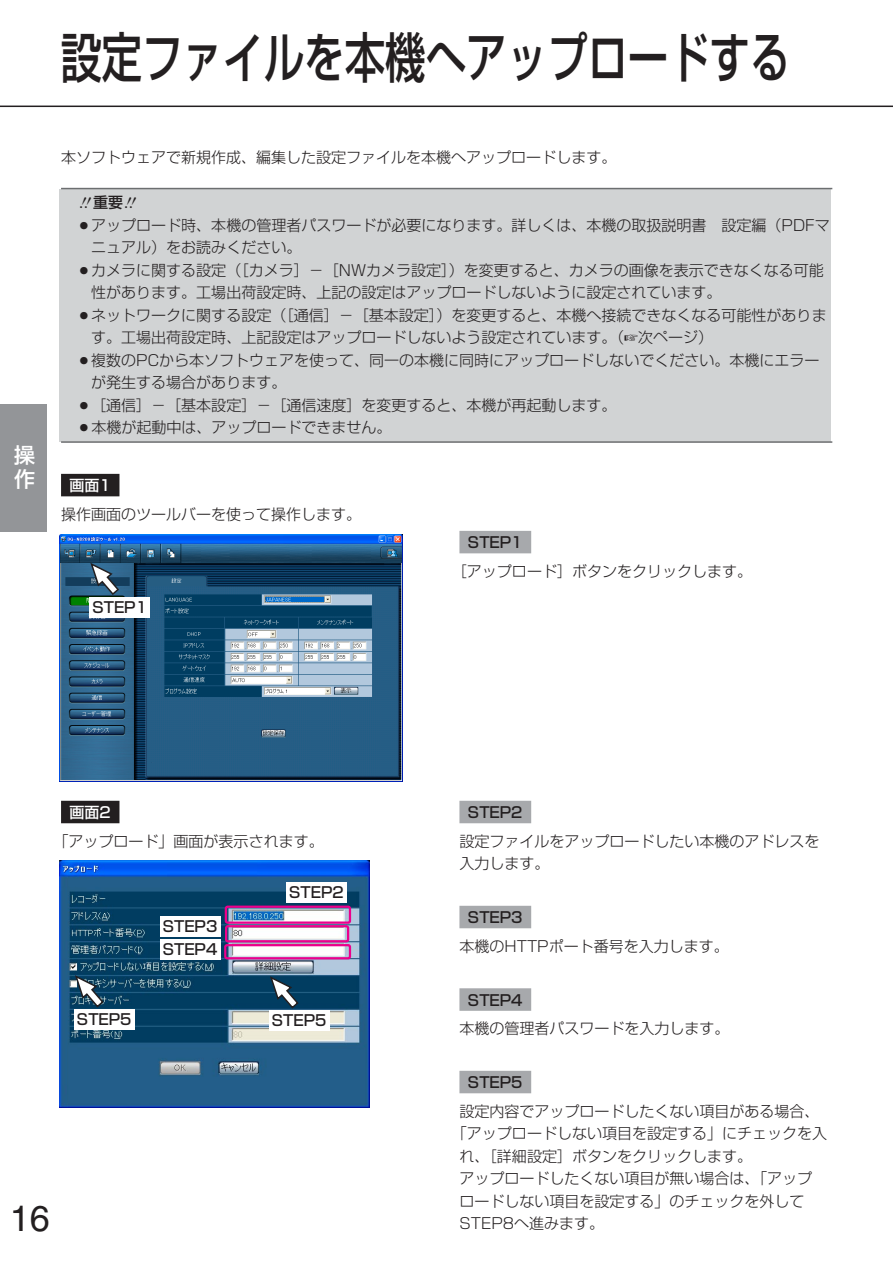
<style>
.page{position:relative;width:893px;height:1263px;background:#fff}
.page>*{position:absolute;margin:0;border:0;box-sizing:border-box;transform-origin:0 0}
.t1{font:500 54px "Shin Go";color:#231f20;scale:.75 1}
.t2{font:36px "Helvetica";color:#231f20}
.t3{font:500 21px/24px "Shin Go";color:#fff}
.t4{font:300 15px/22.5px "Shin Go";color:#231f20}
.t5{font:500 15px "Shin Go";color:#231f20}
.t6{font:500 15px "Shin Go";color:#fff}
</style>
<div class="page">
<div style="left:60px;top:189px;width:771px;height:253px;background:#d1d3d4"></div>
<hr style="left:0;top:106px;width:892px;height:1px;background:#231f20">
<div style="left:0;top:404px;width:47px;height:127px;background:#939598"></div>
<hr style="left:61px;top:188px;width:771px;height:1px;background:#6c6e70">
<hr style="left:61px;top:441px;width:771px;height:2px;background:#6c6e70">
<div style="left:61px;top:474px;width:58px;height:22px;background:#231f20"></div>
<div style="left:459px;top:531px;width:72px;height:22px;background:#a7a9ac"></div>
<img style="left:60px;top:535px;width:342px;height:246px">
<div style="left:61px;top:801px;width:58px;height:22px;background:#231f20"></div>
<div style="left:459px;top:801px;width:72px;height:22px;background:#a7a9ac"></div>
<div style="left:459px;top:906px;width:72px;height:22px;background:#a7a9ac"></div>
<div style="left:459px;top:988px;width:72px;height:23px;background:#a7a9ac"></div>
<div style="left:459px;top:1071px;width:72px;height:22px;background:#a7a9ac"></div>
<img style="left:60px;top:861px;width:309px;height:246px">
<svg style="left:89px;top:561px;width:31px;height:35px"></svg>
<div style="left:89px;top:597px;width:61px;height:20px;background:#fff"></div>
<div style="left:286px;top:882px;width:61px;height:21px;background:#fff"></div>
<div style="left:160px;top:916px;width:60px;height:21px;background:#fff"></div>
<svg style="left:74px;top:974px;width:31px;height:35px"></svg>
<div style="left:74px;top:1009px;width:61px;height:21px;background:#fff"></div>
<svg style="left:224px;top:906px;width:127px;height:53px"></svg>
<div style="left:160px;top:939px;width:60px;height:21px;background:#fff"></div>
<svg style="left:269px;top:975px;width:31px;height:35px"></svg>
<div style="left:269px;top:1010px;width:61px;height:21px;background:#fff"></div>
<h1 class="t1" style="left:61px;top:38px;width:973px">設定ファイルを本機へアップロードする</h1>
<h3 class="t3" style="left:14px;top:446px;width:22px">操作</h3>
<p class="t4" style="left:61px;top:148px;width:556px">本ソフトウェアで新規作成、編集した設定ファイルを本機へアップロードします。</p>
<p class="t5" style="left:93px;top:197px;width:31px">重要</p>
<p class="t4" style="left:91px;top:216px;width:740px;text-indent:-15px">○アップロード時、本機の管理者パスワードが必要になります。詳しくは、本機の取扱説明書　設定編（PDFマニュアル）をお読みください。</p>
<p class="t4" style="left:91px;top:261px;width:734px;text-indent:-15px">○カメラに関する設定（［カメラ］－［NWカメラ設定］）を変更すると、カメラの画像を表示できなくなる可能性があります。工場出荷設定時、上記の設定はアップロードしないように設定されています。</p>
<p class="t4" style="left:91px;top:306px;width:736px;text-indent:-15px">○ネットワークに関する設定（［通信］－［基本設定］）を変更すると、本機へ接続できなくなる可能性があります。工場出荷設定時、上記設定はアップロードしないよう設定されています。（☞次ページ）</p>
<p class="t4" style="left:91px;top:351px;width:729px;text-indent:-15px">○複数のPCから本ソフトウェアを使って、同一の本機に同時にアップロードしないでください。本機にエラーが発生する場合があります。</p>
<p class="t4" style="left:76px;top:396px;width:541px">○［通信］－［基本設定］－［通信速度］を変更すると、本機が再起動します。</p>
<p class="t4" style="left:76px;top:418px;width:317px">○本機が起動中は、アップロードできません。</p>
<p class="t6" style="left:70px;top:480px;width:43px">画面1</p>
<p class="t4" style="left:61px;top:505px;width:301px">操作画面のツールバーを使って操作します。</p>
<p class="t5" style="left:92px;top:601px;width:56px">STEP1</p>
<p class="t5" style="left:468px;top:537px;width:56px">STEP1</p>
<p class="t4" style="left:452px;top:562px;width:301px">［アップロード］ボタンをクリックします。</p>
<p class="t6" style="left:70px;top:807px;width:43px">画面2</p>
<p class="t4" style="left:54px;top:832px;width:271px">「アップロード」画面が表示されます。</p>
<p class="t5" style="left:77px;top:1014px;width:56px">STEP5</p>
<p class="t5" style="left:163px;top:921px;width:56px">STEP3</p>
<p class="t5" style="left:163px;top:943px;width:56px">STEP4</p>
<p class="t5" style="left:289px;top:886px;width:56px">STEP2</p>
<p class="t5" style="left:272px;top:1015px;width:56px">STEP5</p>
<h2 class="t2" style="left:10px;top:1205px;width:42px">16</h2>
<p class="t5" style="left:468px;top:807px;width:56px">STEP2</p>
<p class="t4" style="left:459px;top:832px;width:361px">設定ファイルをアップロードしたい本機のアドレスを入力します。</p>
<p class="t5" style="left:468px;top:912px;width:56px">STEP3</p>
<p class="t4" style="left:459px;top:937px;width:271px">本機のHTTPポート番号を入力します。</p>
<p class="t5" style="left:468px;top:995px;width:56px">STEP4</p>
<p class="t4" style="left:459px;top:1019px;width:271px">本機の管理者パスワードを入力します。</p>
<p class="t5" style="left:468px;top:1077px;width:56px">STEP5</p>
<p class="t4" style="left:459px;top:1102px;width:361px">設定内容でアップロードしたくない項目がある場合、</p>
<p class="t4" style="left:452px;top:1124px;width:376px">「アップロードしない項目を設定する」にチェックを入</p>
<p class="t4" style="left:459px;top:1147px;width:294px">れ、［詳細設定］ボタンをクリックします。</p>
<p class="t4" style="left:459px;top:1169px;width:354px">アップロードしたくない項目が無い場合は、「アップ</p>
<p class="t4" style="left:459px;top:1192px;width:346px">ロードしない項目を設定する」のチェックを外して</p>
<p class="t4" style="left:459px;top:1214px;width:146px">STEP8へ進みます。</p>
</div>
